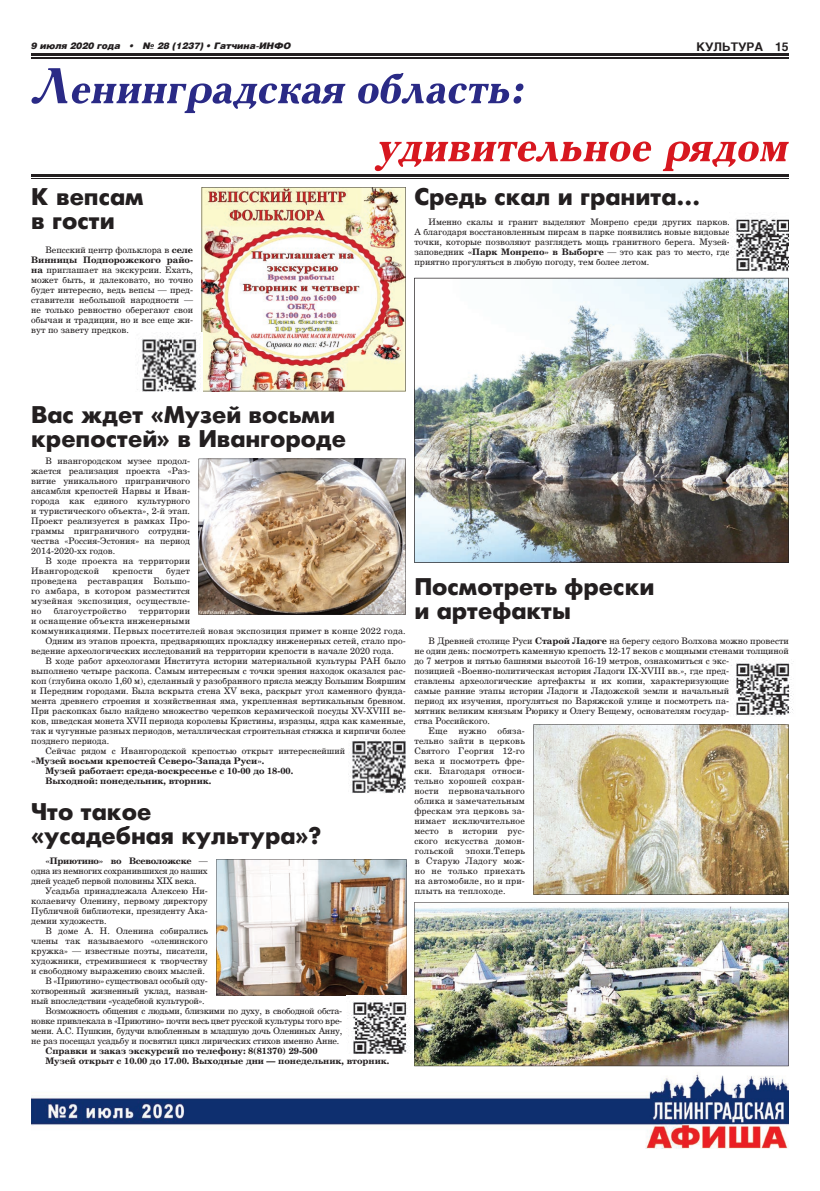
<style>
.page{position:relative;width:820px;height:1191px;background:#fff}
.page>*{position:absolute;margin:0;border:0;box-sizing:border-box;transform-origin:0 0}
.t1{font:italic 700 50px "Academy Strict";color:#2a2a86}
.t2{font:italic 700 50px "Academy Strict";color:#d7171f}
.t3{font:24px/24px "Gatchina X";color:#231f20}
.t4{font:700 11.9px "Helios";color:#231f20}
.t5{font:9px/10px "Handbook New";color:#231f20;text-align:justify}
.t6{font:9px/10px "Handbook New";letter-spacing:.02em;color:#231f20}
.t7{font:700 9px/10px "Handbook New";color:#231f20}
.t8{font:9px "Handbook New";letter-spacing:-.025em;color:#231f20}
.t9{font:9px "Handbook New";letter-spacing:-.02em;color:#231f20}
.t10{font:italic 900 9px "Helios";color:#231f20}
.s1{font-size:12px}
.s2{font-weight:700}
</style>
<div class="page">
<hr style="left:31px;top:54px;width:757px;height:2px;background:#231f20">
<hr style="left:31px;top:57px;width:757px;height:1px;background:#231f20">
<img style="left:31px;top:1074px;width:757px;height:74px">
<img style="left:201px;top:187px;width:204px;height:204px">
<img style="left:414px;top:278px;width:374px;height:285px">
<img style="left:198px;top:459px;width:207px;height:155px">
<img style="left:414px;top:902px;width:374px;height:164px">
<img style="left:533px;top:724px;width:255px;height:170px">
<img style="left:216px;top:859px;width:190px;height:136px">
<hr style="left:31px;top:175px;width:757px;height:2px;background:#231f20">
<hr style="left:31px;top:178px;width:757px;height:1px;background:#231f20">
<img style="left:137px;top:333px;width:65px;height:58px">
<img style="left:351px;top:738px;width:54px;height:55px">
<img style="left:347px;top:995px;width:64px;height:59px">
<img style="left:729px;top:218px;width:59px;height:53px">
<img style="left:730px;top:659px;width:64px;height:57px">
<p class="t10" style="left:31px;top:40px;width:261px">9 июля 2020 года • № 28 (1237) • Гатчина-ИНФО</p>
<h3 class="t4" style="left:696px;top:40px;width:94px">КУЛЬТУРА <span class="s1">15</span></h3>
<h1 class="t1" style="left:34px;top:53px;width:493px">Ленинградская область:</h1>
<h1 class="t2" style="left:376px;top:111px;width:413px">удивительное рядом</h1>
<h2 class="t3" style="left:31px;top:185px;width:114px">К вепсам в гости</h2>
<p class="t5" style="left:31px;top:245px;width:163px;text-indent:14px">Вепсский центр фольклора в <span class="s2">селе Винницы Подпорожского райо&shy;на</span> приглашает на экскурсии. Ехать, может быть, и далековато, но точно будет интересно, ведь вепсы — пред&shy;ставители небольшой народности — не только ревностно оберегают свои обычаи и традиции, но и все еще жи&shy;вут по завету предков.</p>
<h2 class="t3" style="left:414px;top:185px;width:286px">Средь скал и гранита…</h2>
<p class="t5" style="left:414px;top:217px;width:317px;text-indent:14px">Именно скалы и гранит выделяют Монрепо среди других парков.<br>А благодаря восстановленным пирсам в парке появились новые видовые точки, которые позволяют разглядеть мощь гранитного берега. Музей&shy;заповедник <span class="s2">«Парк Монрепо» в Выборге</span> — это как раз то место, где приятно прогуляться в любую погоду, тем более летом.</p>
<h2 class="t3" style="left:31px;top:403px;width:316px">Вас ждет «Музей восьми крепостей» в Ивангороде</h2>
<p class="t5" style="left:31px;top:455px;width:160px;text-indent:14px">В ивангородском музее продол&shy;жается реализация проекта «Раз&shy;витие уникального приграничного ансамбля крепостей Нарвы и Иван&shy;города как единого культурного и туристического объекта», 2-й этап.<br>Проект реализуется в рамках Про&shy;граммы приграничного сотрудни&shy;чества «Россия-Эстония» на период 2014-2020-хх годов.</p>
<p class="t6" style="left:31px;top:555px;width:160px;text-indent:14px">В ходе проекта на территории<br>Ивангородской</p>
<p class="t5" style="left:31px;top:565px;width:160px;text-indent:135px">будет проведена реставрация Большо&shy;го амбара, в котором разместится музейная экспозиция, осуществле&shy;но</p>
<p class="t6" style="left:112px;top:565px;width:42px">крепости</p>
<p class="t6" style="left:54px;top:605px;width:74px">благоустройство</p>
<p class="t6" style="left:139px;top:605px;width:53px">территории</p>
<p class="t6" style="left:31px;top:615px;width:160px">и оснащение объекта инженерными</p>
<p class="t6" style="left:31px;top:625px;width:376px">коммуникациями. Первых посетителей новая экспозиция примет в конце 2022 года.</p>
<p class="t5" style="left:45px;top:635px;width:362px">Одним из этапов проекта, предваряющих прокладку инженерных сетей, стало про-</p>
<p class="t5" style="left:31px;top:645px;width:364px">ведение археологических исследований на территории крепости в начале 2020 года.</p>
<p class="t5" style="left:45px;top:655px;width:362px">В ходе работ археологами Института истории материальной культуры РАН было</p>
<p class="t5" style="left:31px;top:665px;width:376px">выполнено четыре раскопа. Самым интересным с точки зрения находок оказался рас-</p>
<p class="t5" style="left:31px;top:675px;width:376px">коп (глубина около 1,60 м), сделанный у разобранного прясла между Большим Бояршим</p>
<p class="t5" style="left:31px;top:685px;width:376px">и Передним городами. Была вскрыта стена XV века, раскрыт угол каменного фунда-</p>
<p class="t5" style="left:31px;top:695px;width:376px">мента древнего строения и хозяйственная яма, укрепленная вертикальным бревном.</p>
<p class="t5" style="left:31px;top:705px;width:376px">При раскопках было найдено множество черепков керамической посуды XV-XVIII ве-</p>
<p class="t5" style="left:31px;top:715px;width:376px">ков, шведская монета XVII периода королевы Кристины, изразцы, ядра как каменные,</p>
<p class="t5" style="left:31px;top:725px;width:376px">так и чугунные разных периодов, металлическая строительная стяжка и кирпичи более</p>
<p class="t5" style="left:31px;top:735px;width:79px">позднего периода.</p>
<p class="t5" style="left:45px;top:745px;width:301px">Сейчас рядом с Ивангородской крепостью открыт интереснейший</p>
<p class="t7" style="left:45px;top:755px;width:249px;text-indent:-14px">«Музей восьми крепостей Северо-Запада Руси».<br>Музей работает: среда-воскресенье с 10-00 до 18-00.<br>Выходной: понедельник, вторник.</p>
<h2 class="t3" style="left:31px;top:800px;width:291px">Что такое<br>«усадебная культура»?</h2>
<p class="t5" style="left:31px;top:856px;width:178px;text-indent:14px"><span class="s2">«Приютино» во Всеволожске</span> — одна из немногих сохранившихся до наших дней усадеб первой половины XIX века.</p>
<p class="t5" style="left:31px;top:886px;width:178px;text-indent:14px">Усадьба принадлежала Алексею Ни&shy;колаевичу Оленину, первому директору Публичной библиотеки, президенту Ака&shy;демии художеств.</p>
<p class="t5" style="left:45px;top:926px;width:164px">В доме А. Н. Оленина собирались</p>
<p class="t5" style="left:31px;top:936px;width:178px">члены так называемого «оленинского</p>
<p class="t5" style="left:31px;top:946px;width:178px">кружка» — известные поэты, писатели,</p>
<p class="t5" style="left:31px;top:956px;width:178px">художники, стремившиеся к творчеству</p>
<p class="t5" style="left:31px;top:966px;width:175px">и свободному выражению своих мыслей.</p>
<p class="t9" style="left:45px;top:976px;width:164px">В «Приютино» существовал особый оду-</p>
<p class="t9" style="left:31px;top:986px;width:178px">хотворенный жизненный уклад, назван-</p>
<p class="t9" style="left:31px;top:996px;width:175px">ный впоследствии «усадебной культурой».</p>
<p class="t8" style="left:45px;top:1006px;width:298px">Возможность общения с людьми, близкими по духу, в свободной обста-</p>
<p class="t8" style="left:31px;top:1016px;width:312px">новке привлекала в «Приютино» почти весь цвет русской культуры того вре-</p>
<p class="t8" style="left:31px;top:1026px;width:312px">мени. А.С. Пушкин, будучи влюбленным в младшую дочь Олениных Анну,</p>
<p class="t5" style="left:31px;top:1036px;width:309px">не раз посещал усадьбу и посвятил цикл лирических стихов именно Анне.</p>
<p class="t7" style="left:45px;top:1046px;width:345px">Справки и заказ экскурсий по телефону: 8(81370) 29-500<br>Музей открыт с 10.00 до 17.00. Выходные дни — понедельник, вторник.</p>
<h2 class="t3" style="left:414px;top:575px;width:241px">Посмотреть фрески и артефакты</h2>
<p class="t5" style="left:428px;top:635px;width:362px">В Древней столице Руси <span class="s2">Старой Ладоге</span> на берегу седого Волхова можно провести</p>
<p class="t5" style="left:414px;top:645px;width:376px">не один день: посмотреть каменную крепость 12-17 веков с мощными стенами толщиной</p>
<p class="t5" style="left:414px;top:655px;width:316px">до 7 метров и пятью башнями высотой 16-19 метров, ознакомиться с экс-</p>
<p class="t5" style="left:414px;top:665px;width:316px">позицией «Военно-политическая история Ладоги IX-XVIII вв.», где пред-</p>
<p class="t5" style="left:414px;top:675px;width:316px">ставлены археологические артефакты и их копии, характеризующие</p>
<p class="t5" style="left:414px;top:685px;width:316px">самые ранние этапы истории Ладоги и Ладожской земли и начальный</p>
<p class="t5" style="left:414px;top:695px;width:316px">период их изучения, прогуляться по Варяжской улице и посмотреть па-</p>
<p class="t5" style="left:414px;top:705px;width:316px">мятник великим князьям Рюрику и Олегу Вещему, основателям государ-</p>
<p class="t5" style="left:414px;top:715px;width:77px">ства Российского.</p>
<p class="t6" style="left:428px;top:725px;width:98px">Еще нужно обяза-</p>
<p class="t6" style="left:414px;top:735px;width:112px">тельно зайти в церковь</p>
<p class="t6" style="left:414px;top:745px;width:112px">Святого Георгия 12-го</p>
<p class="t6" style="left:414px;top:755px;width:112px">века и посмотреть фре-</p>
<p class="t6" style="left:414px;top:765px;width:112px">ски. Благодаря относи-</p>
<p class="t6" style="left:414px;top:775px;width:112px">тельно хорошей сохран-</p>
<p class="t6" style="left:414px;top:785px;width:112px">ности первоначального</p>
<p class="t6" style="left:414px;top:795px;width:112px">облика и замечательным</p>
<p class="t6" style="left:414px;top:805px;width:112px">фрескам эта церковь за-</p>
<p class="t6" style="left:414px;top:815px;width:112px">нимает исключительное</p>
<p class="t6" style="left:414px;top:825px;width:112px">место в истории рус-</p>
<p class="t6" style="left:414px;top:835px;width:112px">ского искусства домон-</p>
<p class="t6" style="left:415px;top:845px;width:40px">гольской</p>
<p class="t5" style="left:415px;top:845px;width:111px;text-indent:51px">эпохи.Теперь в Старую Ладогу мож&shy;но не только приехать на автомобиле, но и при&shy;плыть на теплоходе.</p>
</div>
